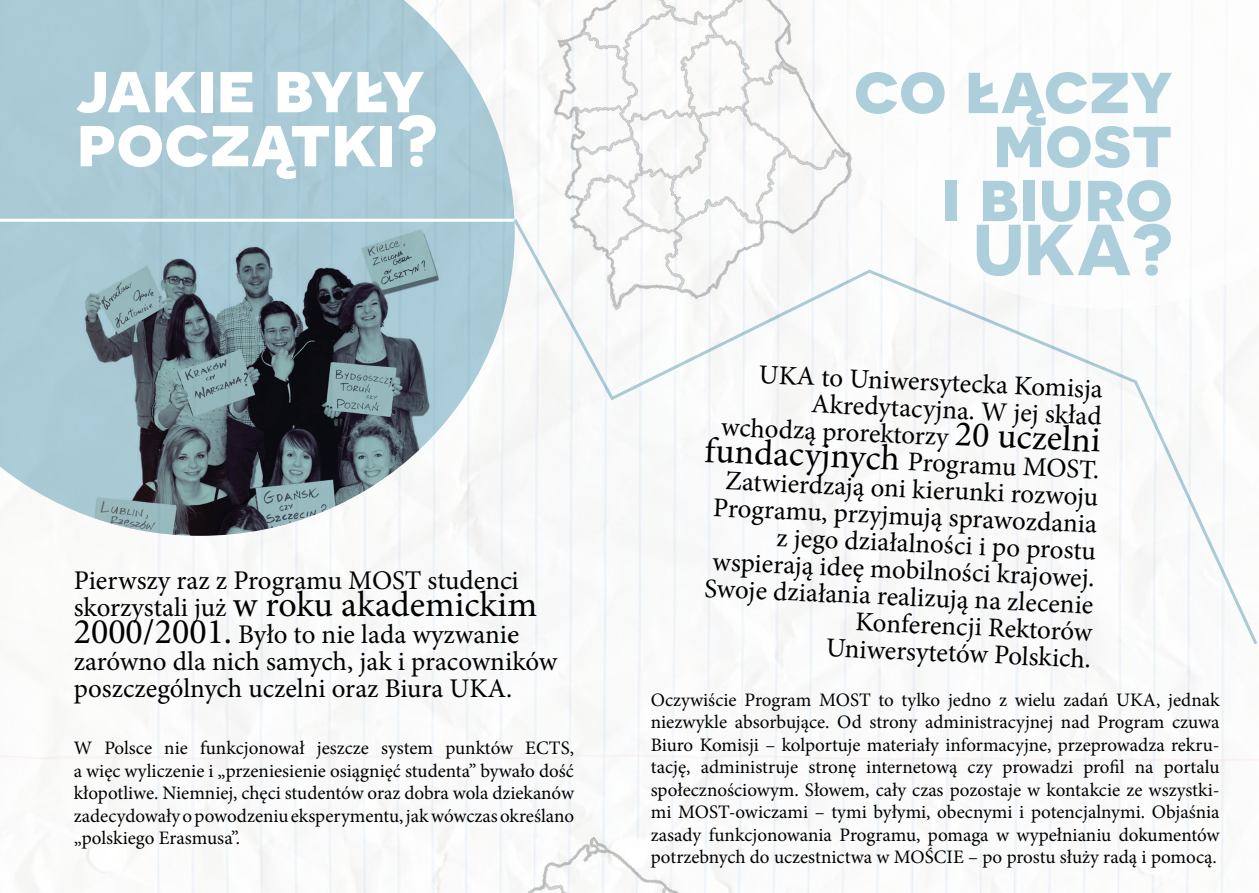
<style>
.page{position:relative;width:1259px;height:893px;background:#fff}
.page>*{position:absolute;margin:0;border:0;box-sizing:border-box;transform-origin:0 0}
.t1{font:700 72px/54px "Novecentosanswide";color:#adcfdb;text-align:right}
.t2{font:700 72px/54px "Novecentosanswide";color:#fff}
.t3{font:36px "Minion Pro";color:#000}
.t4{font:27px/27px "Minion Pro";color:#000}
.t5{font:19.05px/22.5px "Minion Pro";color:#000;text-align:justify}
.s1{font-size:27px}
.s2{font-size:36px}
</style>
<div class="page">
<div style="left:0;top:0;width:456px;height:536px;background:#aacbd6"></div>
<img style="left:17px;top:184px;width:494px;height:352px">
<hr style="left:0;top:219px;width:518px;height:3px;background:#fff">
<svg style="left:511px;top:309px;width:748px;height:339px"></svg>
<svg style="left:894px;top:0;width:365px;height:309px"></svg>
<img style="left:456px;top:0;width:438px;height:348px">
<img style="left:407px;top:807px;width:320px;height:86px">
<h1 class="t2" style="left:77px;top:58px;width:363px">jakie były początki?</h1>
<h3 class="t4" style="left:74px;top:567px;width:446px">Pierwszy raz z Programu MOST studenci</h3>
<h2 class="t3" style="left:74px;top:581px;width:464px"><span class="s1">skorzystali już</span> w roku akademickim</h2>
<h3 class="t4" style="left:74px;top:621px;width:485px"><span class="s2">2000/2001.</span> Było to nie lada wyzwanie zarówno dla nich samych, jak i pracowników poszczególnych uczelni oraz Biura UKA.</h3>
<p class="t5" style="left:74px;top:737px;width:502px">W Polsce nie funkcjonował jeszcze system punktów ECTS, a więc wyliczenie i „przeniesienie osiągnięć studenta” bywało dość kłopotliwe. Niemniej, chęci studentów oraz dobra wola dziekanów zadecydowały o powodzeniu eksperymentu, jak wówczas określano „polskiego Erasmusa”.</p>
<h1 class="t1" style="left:854px;top:59px;width:320px">co łączy most<br>i biuro<br>UKA?</h1>
<h3 class="t4" style="left:759px;top:362px;width:346px;rotate:2deg">UKA to Uniwersytecka Komisja</h3>
<h3 class="t4" style="left:811px;top:391px;width:292px;rotate:2deg">Akredytacyjna. W jej skład</h3>
<h3 class="t4" style="left:721px;top:414px;width:229px;rotate:2deg">wchodzą prorektorzy</h3>
<h2 class="t3" style="left:956px;top:409px;width:147px;rotate:3deg">20 uczelni</h2>
<h2 class="t3" style="left:706px;top:425px;width:197px;rotate:3deg">fundacyjnych</h2>
<p class="t4" style="left:709px;top:442px;width:392px;text-align:right;rotate:2deg">Programu MOST.<br>Zatwierdzają oni kierunki rozwoju<br>Programu, przyjmują sprawozdania z jego działalności i po prostu wspierają ideę mobilności krajowej.<br>Swoje działania realizują na zlecenie<br>Konferencji Rektorów<br>Uniwersytetów Polskich.</p>
<p class="t5" style="left:651px;top:688px;width:570px">Oczywiście Program MOST to tylko jedno z wielu zadań UKA, jednak niezwykle absorbujące. Od strony administracyjnej nad Program czuwa Biuro Komisji – kolportuje materiały informacyjne, przeprowadza rekru&shy;tację, administruje stronę internetową czy prowadzi profil na portalu społecznościowym. Słowem, cały czas pozostaje w kontakcie ze wszystki&shy;mi MOST-owiczami – tymi byłymi, obecnymi i potencjalnymi. Objaśnia zasady funkcjonowania Programu, pomaga w wypełnianiu dokumentów potrzebnych do uczestnictwa w MOŚCIE – po prostu służy radą i pomocą.</p>
</div>
